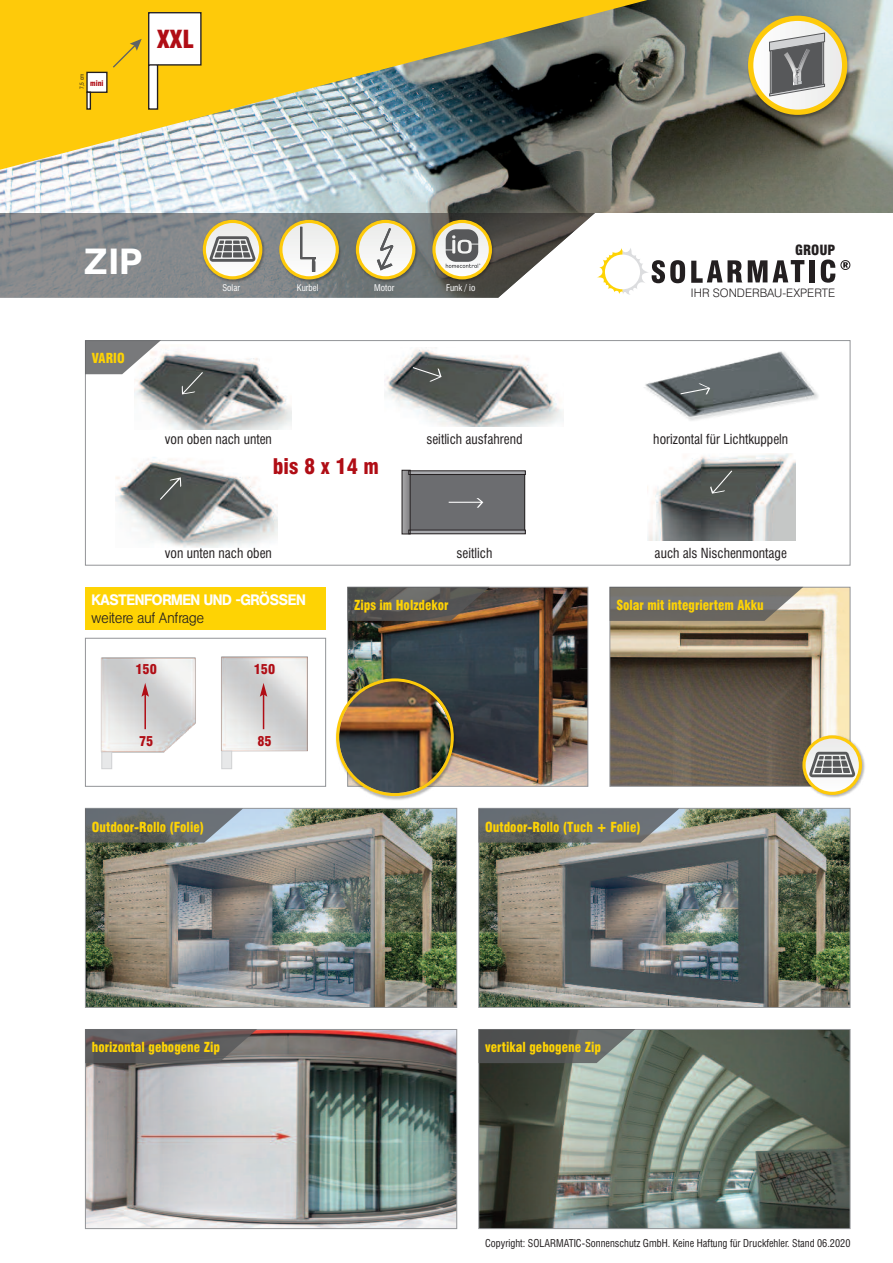
<style>
.page{position:relative;width:893px;height:1263px;background:#fff}
.page>*{position:absolute;margin:0;border:0;box-sizing:border-box;transform-origin:0 0}
.t1{font:36px "Agba Medium Normal";color:#fff}
.t2{font:900 condensed 24.3px "Swiss 721 BT";color:#b00d15}
.t3{font:900 condensed 21px "Swiss 721 BT";letter-spacing:.27em;color:#b00d15}
.t4{font:15px "Agba Medium Normal";letter-spacing:-.01em;color:#fff;scale:.95 1}
.t5{font:700 15px "Agba Small";letter-spacing:-.01em;color:#231f20;scale:.95 1}
.t6{font:900 condensed 13.8px "Swiss 721 BT";color:#231f20}
.t7{font:900 condensed 13.5px "Swiss 721 BT";color:#fed304;scale:.95 1}
.t8{font:condensed 13.5px "Swiss 721 BT";color:#231f20}
.t9{font:900 condensed 13.35px "Swiss 721 BT";color:#b00d15}
.t10{font:300 11.7px "Swiss 721 BT";color:#231f20}
.t11{font:condensed 10.5px "Swiss 721 BT";color:#231f20}
.t12{font:condensed 9px "Swiss 721 BT";color:#fff}
.t13{font:900 condensed 7.5px "Swiss 721 BT";color:#b00d15}
.t14{font:condensed 5.4px "Swiss 721 BT";color:#231f20}
</style>
<div class="page">
<svg style="left:597px;top:248px;width:88px;height:47px"></svg>
<svg style="left:691px;top:260px;width:51px;height:23px"></svg>
<svg style="left:748px;top:260px;width:56px;height:22px"></svg>
<div style="left:809px;top:260px;width:6px;height:22px;background:#231f20"></div>
<svg style="left:821px;top:259px;width:29px;height:24px"></svg>
<svg style="left:0;top:213px;width:595px;height:85px;background:#8d8e90"></svg>
<img style="left:0;top:0;width:893px;height:213px">
<img style="left:0;top:0;width:748px;height:177px">
<img style="left:742px;top:9px;width:114px;height:114px">
<svg style="left:751px;top:18px;width:94px;height:94px"></svg>
<div style="left:748px;top:16px;width:99px;height:99px;border:5px solid #feca0a;border-radius:50%"></div>
<svg style="left:769px;top:32px;width:56px;height:65px;background:#8c8d8e"></svg>
<div style="left:85px;top:340px;width:765px;height:226px;border:1px solid #939598"></div>
<img style="left:87px;top:810px;width:368px;height:196px">
<div style="left:85px;top:808px;width:372px;height:200px;border:1px solid #939598"></div>
<img style="left:87px;top:1031px;width:368px;height:196px">
<div style="left:85px;top:1029px;width:372px;height:200px;border:1px solid #939598"></div>
<img style="left:611px;top:589px;width:237px;height:196px">
<div style="left:609px;top:587px;width:241px;height:200px;border:1px solid #939598"></div>
<svg style="left:610px;top:587px;width:193px;height:34px;background:#7b7872"></svg>
<img style="left:349px;top:589px;width:237px;height:196px">
<svg style="left:347px;top:587px;width:143px;height:34px;background:#5d5852"></svg>
<div style="left:85px;top:638px;width:241px;height:149px;border:1px solid #939598"></div>
<div style="left:85px;top:587px;width:241px;height:42px;background:#fed304"></div>
<svg style="left:85px;top:808px;width:158px;height:35px;background:#707679"></svg>
<img style="left:480px;top:810px;width:368px;height:196px">
<div style="left:478px;top:808px;width:372px;height:200px;border:1px solid #939598"></div>
<svg style="left:478px;top:808px;width:201px;height:35px;background:#6f7476"></svg>
<img style="left:385px;top:349px;width:159px;height:78px">
<svg style="left:413px;top:367px;width:29px;height:15px"></svg>
<svg style="left:544px;top:384px;width:20px;height:42px"></svg>
<img style="left:115px;top:457px;width:163px;height:91px">
<svg style="left:160px;top:477px;width:21px;height:23px"></svg>
<img style="left:135px;top:350px;width:156px;height:80px">
<svg style="left:182px;top:372px;width:21px;height:22px"></svg>
<img style="left:644px;top:351px;width:174px;height:70px">
<svg style="left:680px;top:383px;width:30px;height:11px"></svg>
<img style="left:648px;top:453px;width:148px;height:88px">
<svg style="left:710px;top:470px;width:22px;height:24px"></svg>
<div style="left:405px;top:472px;width:120px;height:59px;background:#6c6d70"></div>
<svg style="left:449px;top:498px;width:34px;height:10px"></svg>
<svg style="left:402px;top:470px;width:8px;height:64px"></svg>
<div style="left:409px;top:471px;width:117px;height:4px;border:1px solid #231f20"></div>
<div style="left:409px;top:530px;width:117px;height:4px;border:1px solid #231f20"></div>
<svg style="left:85px;top:340px;width:76px;height:34px"></svg>
<img style="left:221px;top:656px;width:87px;height:98px">
<div style="left:87px;top:72px;width:20px;height:20px;background:#fff"></div>
<div style="left:86px;top:72px;width:22px;height:21px;border:1px solid #231f20"></div>
<svg style="left:111px;top:39px;width:31px;height:30px"></svg>
<hr style="left:87px;top:92px;width:3px;height:17px;background:#fff">
<div style="left:86px;top:92px;width:5px;height:18px;border:1px solid #231f20"></div>
<div style="left:149px;top:13px;width:52px;height:52px;background:#fff"></div>
<div style="left:148px;top:12px;width:54px;height:54px;border:1px solid #231f20"></div>
<div style="left:149px;top:65px;width:9px;height:44px;background:#fff"></div>
<div style="left:148px;top:64px;width:10px;height:46px;border:1px solid #231f20"></div>
<img style="left:101px;top:657px;width:95px;height:95px">
<div style="left:102px;top:752px;width:10px;height:17px;background:#e7e8e9"></div>
<div style="left:102px;top:752px;width:10px;height:17px;border:1px solid #d1d2d4"></div>
<div style="left:222px;top:751px;width:10px;height:18px;background:#e7e8e9"></div>
<div style="left:222px;top:751px;width:10px;height:18px;border:1px solid #d1d2d4"></div>
<img style="left:795px;top:730px;width:70px;height:68px">
<svg style="left:804px;top:737px;width:56px;height:56px"></svg>
<div style="left:802px;top:735px;width:60px;height:60px;border:3px solid #feca0a;border-radius:50%"></div>
<svg style="left:809px;top:752px;width:46px;height:25px"></svg>
<img style="left:196px;top:215px;width:305px;height:73px">
<svg style="left:204px;top:221px;width:57px;height:57px"></svg>
<div style="left:203px;top:220px;width:59px;height:59px;border:3px solid #feca0a;border-radius:50%"></div>
<svg style="left:209px;top:236px;width:47px;height:26px"></svg>
<svg style="left:281px;top:221px;width:56px;height:57px"></svg>
<div style="left:279px;top:220px;width:60px;height:59px;border:3px solid #feca0a;border-radius:50%"></div>
<div style="left:300px;top:227px;width:2px;height:31px;border:1px solid #57585a"></div>
<svg style="left:300px;top:257px;width:16px;height:15px"></svg>
<svg style="left:357px;top:221px;width:57px;height:57px"></svg>
<div style="left:356px;top:220px;width:59px;height:59px;border:3px solid #feca0a;border-radius:50%"></div>
<svg style="left:377px;top:228px;width:16px;height:42px"></svg>
<svg style="left:434px;top:221px;width:56px;height:57px"></svg>
<div style="left:432px;top:220px;width:60px;height:59px;border:3px solid #feca0a;border-radius:50%"></div>
<svg style="left:446px;top:229px;width:34px;height:39px"></svg>
<div style="left:461px;top:242px;width:8px;height:9px;background:#57585a;border-radius:50%"></div>
<img style="left:480px;top:1031px;width:368px;height:196px">
<div style="left:478px;top:1029px;width:372px;height:200px;border:1px solid #939598"></div>
<svg style="left:478px;top:1029px;width:157px;height:34px;background:#626665"></svg>
<hr style="left:144px;top:694px;width:2px;height:35px;background:#b00d15">
<svg style="left:141px;top:683px;width:8px;height:14px"></svg>
<hr style="left:263px;top:694px;width:1px;height:35px;background:#b00d15">
<svg style="left:260px;top:683px;width:7px;height:14px"></svg>
<svg style="left:85px;top:1029px;width:172px;height:34px;background:#615d5e"></svg>
<img style="left:347px;top:674px;width:114px;height:126px">
<img style="left:336px;top:678px;width:118px;height:118px">
<p class="t14" style="left:79px;top:89px;width:16px;rotate:-90deg">7,5 cm</p>
<p class="t13" style="left:90px;top:79px;width:15px">mini</p>
<h2 class="t2" style="left:157px;top:26px;width:39px">XXL</h2>
<h1 class="t1" style="left:85px;top:241px;width:59px">ZIP</h1>
<p class="t7" style="left:92px;top:351px;width:36px">VARIO</p>
<p class="t12" style="left:222px;top:283px;width:19px">Solar</p>
<p class="t12" style="left:297px;top:283px;width:23px">Kurbel</p>
<p class="t12" style="left:374px;top:283px;width:22px">Motor</p>
<p class="t12" style="left:446px;top:283px;width:31px">Funk / io</p>
<p class="t8" style="left:165px;top:432px;width:109px">von oben nach unten</p>
<h3 class="t3" style="left:273px;top:455px;width:108px">bis8x14m</h3>
<p class="t8" style="left:426px;top:432px;width:98px">seitlich ausfahrend</p>
<p class="t8" style="left:165px;top:545px;width:109px">von unten nach oben</p>
<p class="t8" style="left:456px;top:545px;width:37px">seitlich</p>
<p class="t6" style="left:795px;top:242px;width:42px">GROUP</p>
<p class="t10" style="left:691px;top:286px;width:146px">IHR SONDERBAU-EXPERTE</p>
<p class="t8" style="left:653px;top:432px;width:136px">horizontal für Lichtkuppeln</p>
<p class="t8" style="left:655px;top:545px;width:134px">auch als Nischenmontage</p>
<p class="t4" style="left:92px;top:591px;width:227px">KASTENFORMEN UND -GRÖSSEN</p>
<p class="t5" style="left:92px;top:609px;width:120px">weitere auf Anfrage</p>
<p class="t9" style="left:135px;top:662px;width:23px">150</p>
<p class="t9" style="left:139px;top:734px;width:16px">75</p>
<p class="t9" style="left:254px;top:662px;width:23px">150</p>
<p class="t9" style="left:257px;top:734px;width:16px">85</p>
<p class="t7" style="left:354px;top:597px;width:101px">Zips im Holzdekor</p>
<p class="t7" style="left:616px;top:597px;width:157px">Solar mit integriertem Akku</p>
<p class="t7" style="left:92px;top:819px;width:120px">Outdoor-Rollo (Folie)</p>
<p class="t7" style="left:485px;top:819px;width:165px">Outdoor-Rollo (Tuch + Folie)</p>
<p class="t7" style="left:92px;top:1040px;width:136px">horizontal gebogene Zip</p>
<p class="t7" style="left:485px;top:1040px;width:123px">vertikal gebogene Zip</p>
<p class="t11" style="left:485px;top:1237px;width:367px">Copyright: SOLARMATIC-Sonnenschutz GmbH. Keine Haftung für Druckfehler. Stand 06.2020</p>
</div>
